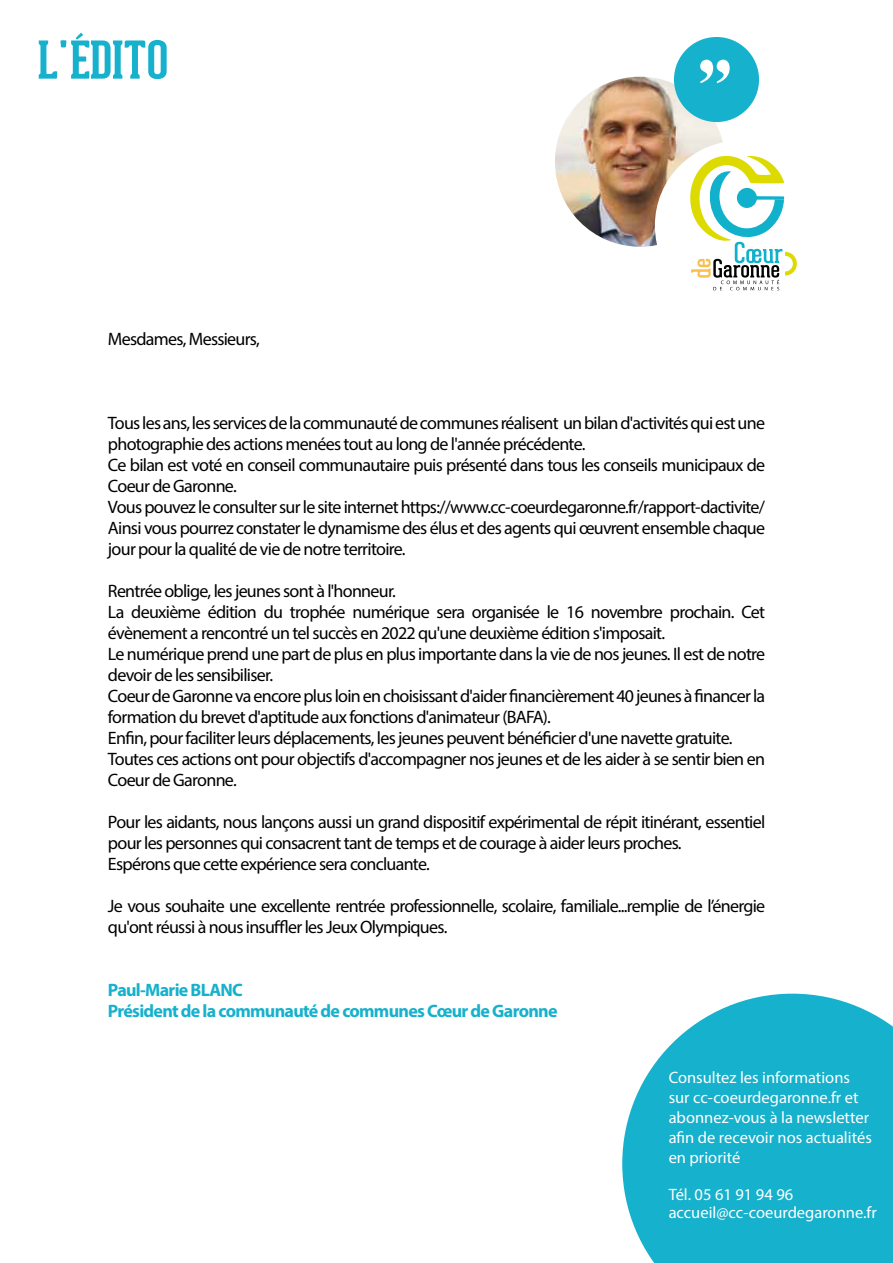
<style>
.page{position:relative;width:893px;height:1263px;background:#fff}
.page>*{position:absolute;margin:0;border:0;box-sizing:border-box;transform-origin:0 0}
.t1{font:85.5px "Engravers";color:#fff}
.t2{font:700 51px "Geared Slab";letter-spacing:.005em;color:#16b1cc}
.t3{font:18px/21px "Myriad Pro";letter-spacing:-.04em;color:#000}
.t4{font:700 18px/21px "Myriad Pro";letter-spacing:-.04em;color:#16b1cc}
.t5{font:16.5px/19.8px "Myriad Pro";color:#fff}
.s1{color:#fff}
</style>
<div class="page">
<svg style="left:622px;top:994px;width:271px;height:269px;background:#30b9d1"></svg>
<img style="left:555px;top:77px;width:170px;height:170px;border-radius:85px">
<div style="left:655px;top:141px;width:170px;height:170px;background:#fff;border-radius:50%"></div>
<svg style="left:685px;top:154px;width:112px;height:137px"></svg>
<div style="left:674px;top:37px;width:85px;height:85px;background:#16b1cc;border-radius:50%"></div>
<h2 class="t2" style="left:38px;top:28px;width:141px">L'ÉDITO<span class="s1">.</span></h2>
<p class="t3" style="left:108px;top:328px;width:153px">Mesdames, Messieurs,</p>
<h1 class="t1" style="left:690px;top:39px;width:52px">"</h1>
<p class="t3" style="left:108px;top:412px;width:659px">Tous les ans, les services de la communauté de communes réalisent un bilan d'activités qui est une photographie des actions menées tout au long de l'année précédente.<br>Ce bilan est voté en conseil communautaire puis présenté dans tous les conseils municipaux de Coeur de Garonne.<br>Vous pouvez le consulter sur le site internet https://www.cc-coeurdegaronne.fr/rapport-dactivite/ Ainsi vous pourrez constater le dynamisme des élus et des agents qui œuvrent ensemble chaque jour pour la qualité de vie de notre territoire.</p>
<p class="t3" style="left:108px;top:580px;width:659px">Rentrée oblige, les jeunes sont à l'honneur.<br>La deuxième édition du trophée numérique sera organisée le 16 novembre prochain. Cet évènement a rencontré un tel succès en 2022 qu'une deuxième édition s'imposait.<br>Le numérique prend une part de plus en plus importante dans la vie de nos jeunes. Il est de notre devoir de les sensibiliser.<br>Coeur de Garonne va encore plus loin en choisissant d'aider financièrement 40 jeunes à financer la formation du brevet d'aptitude aux fonctions d'animateur (BAFA).<br>Enfin, pour faciliter leurs déplacements, les jeunes peuvent bénéficier d'une navette gratuite.<br>Toutes ces actions ont pour objectifs d'accompagner nos jeunes et de les aider à se sentir bien en Coeur de Garonne.</p>
<p class="t3" style="left:108px;top:811px;width:659px">Pour les aidants, nous lançons aussi un grand dispositif expérimental de répit itinérant, essentiel pour les personnes qui consacrent tant de temps et de courage à aider leurs proches.<br>Espérons que cette expérience sera concluante.</p>
<p class="t3" style="left:108px;top:895px;width:659px">Je vous souhaite une excellente rentrée professionnelle, scolaire, familiale...remplie de l’énergie qu'ont réussi à nous insuffler les Jeux Olympiques.</p>
<p class="t4" style="left:108px;top:979px;width:451px">Paul-Marie BLANC<br>Président de la communauté de communes Cœur de Garonne</p>
<p class="t5" style="left:669px;top:1068px;width:205px">Consultez les informations sur cc-coeurdegaronne.fr et abonnez-vous à la newsletter afin de recevoir nos actualités en priorité</p>
<p class="t5" style="left:669px;top:1185px;width:210px;line-height:18px">Tél. 05 61 91 94 96 accueil@cc-coeurdegaronne.fr</p>
</div>
